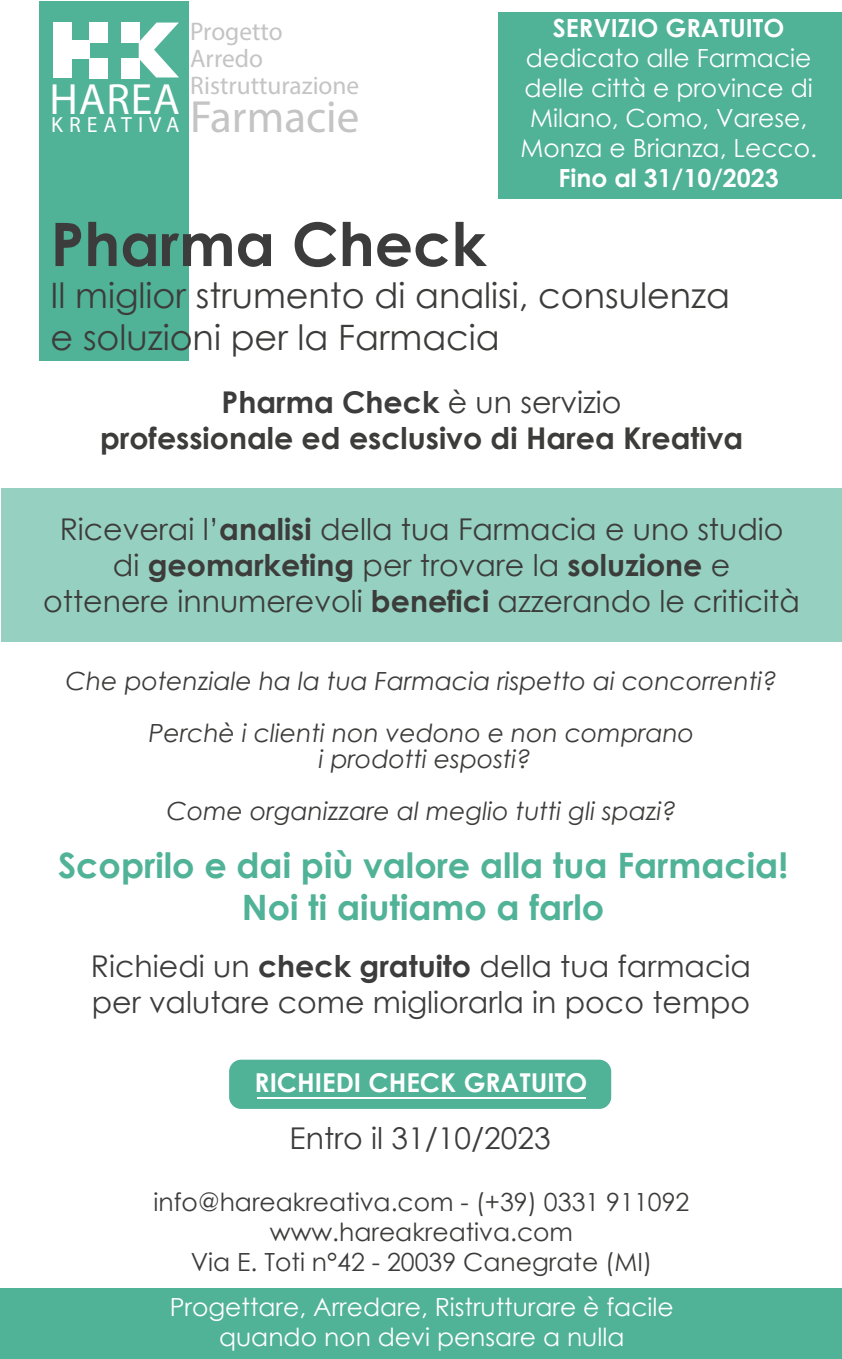
<style>
.page{position:relative;width:842px;height:1359px;background:#fff}
.page>*{position:absolute;margin:0;border:0;box-sizing:border-box;transform-origin:0 0}
.t1{font:700 60px "Century Gothic";color:#3c3c3c}
.t2{font:45.3px "Myriad Pro";color:#c4c4c4}
.t3{font:43.9px "Myriad Pro";letter-spacing:.02em;color:#fff}
.t4{font:35px/42px "Century Gothic";color:#3c3c3b}
.t5{font:700 35px/42px "Century Gothic";color:#50b296;text-align:center}
.t6{font:30px/36px "Century Gothic";color:#3c3c3b;text-align:center}
.t7{font:30px/36px "Century Gothic";color:#3c3c3c}
.t8{font:700 30px/36px "Century Gothic";color:#3c3c3b;text-align:center}
.t9{font:700 26px "Century Gothic";color:#fff}
.t10{font:25.5px/27.2px "Myriad Pro";color:#c4c4c4}
.t11{font:25px/30px "Century Gothic";color:#fff;text-align:center}
.t12{font:italic 25px/52px "Century Gothic";color:#3c3c3b;text-align:center}
.t13{font:25px/30px "Century Gothic";color:#3c3c3b;text-align:center}
.t14{font:700 25px "Century Gothic";color:#fff}
.t15{font:22px "Myriad Pro";letter-spacing:.275em;color:#fff}
.s1{color:#3c3c3c}
.s2{font-weight:400}
.s3{font-weight:700}
</style>
<div class="page">
<div style="left:1px;top:1288px;width:841px;height:71px;background:#50b296"></div>
<div style="left:39px;top:1px;width:149px;height:360px;background:#50b296"></div>
<div style="left:53px;top:23px;width:18px;height:55px;background:#fff"></div>
<div style="left:89px;top:23px;width:19px;height:20px;background:#fff"></div>
<div style="left:89px;top:58px;width:19px;height:20px;background:#fff"></div>
<div style="left:122px;top:23px;width:18px;height:20px;background:#fff"></div>
<div style="left:122px;top:58px;width:18px;height:20px;background:#fff"></div>
<div style="left:69px;top:40px;width:20px;height:19px;background:#fff"></div>
<svg style="left:139px;top:23px;width:40px;height:54px"></svg>
<div style="left:229px;top:1060px;width:382px;height:49px;background:#50b296;border-radius:12px"></div>
<div style="left:498px;top:12px;width:344px;height:186px;background:#50b296"></div>
<div style="left:1px;top:488px;width:841px;height:153px;background:#96d0c0"></div>
<hr style="left:257px;top:1097px;width:329px;height:2px;background:#fff">
<h3 class="t3" style="left:50px;top:72px;width:132px">HAREA</h3>
<p class="t15" style="left:51px;top:111px;width:130px">KREATIVA</p>
<p class="t10" style="left:190px;top:17px;width:171px">Progetto<br>Arredo<br>Ristrutturazione</p>
<h2 class="t2" style="left:190px;top:89px;width:171px">Farmacie</h2>
<p class="t14" style="left:553px;top:9px;width:233px">SERVIZIO GRATUITO</p>
<p class="t11" style="left:520px;top:43px;width:298px">dedicato alle Farmacie delle città e province di<br>Milano, Como, Varese,<br>Monza e Brianza, Lecco.</p>
<p class="t14" style="left:558px;top:159px;width:222px">Fino al 31/10/2023</p>
<h1 class="t1" style="left:51px;top:199px;width:437px">Pharma Check</h1>
<h3 class="t4" style="left:51px;top:274px;width:681px">Il miglior strumento di analisi, consulenza e soluzioni per la Farmacia</h3>
<p class="t8" style="left:100px;top:383px;width:645px"><span class="s1">Pharma Check</span> <span class="s2">è un servizio<br></span>professionale ed esclusivo di Harea Kreativa</p>
<p class="t6" style="left:43px;top:511px;width:758px">Riceverai l’<span class="s3">analisi</span> della tua Farmacia e uno studio di <span class="s3">geomarketing</span> per trovare la <span class="s3">soluzione</span> e<br>ottenere innumerevoli <span class="s3">benefici</span> azzerando le criticità</p>
<p class="t12" style="left:66px;top:654px;width:713px">Che potenziale ha la tua Farmacia rispetto ai concorrenti?<br>Perchè i clienti non vedono e non comprano</p>
<p class="t12" style="left:167px;top:732px;width:511px">i prodotti esposti?<br>Come organizzare al meglio tutti gli spazi?</p>
<h3 class="t5" style="left:58px;top:842px;width:732px">Scoprilo e dai più valore alla tua Farmacia!<br>Noi ti aiutiamo a farlo</h3>
<p class="t7" style="left:91px;top:947px;width:661px">Richiedi un <span class="s3">check gratuito</span> della tua farmacia per valutare come migliorarla in poco tempo</p>
<p class="t9" style="left:255px;top:1063px;width:334px">RICHIEDI CHECK GRATUITO</p>
<p class="t7" style="left:290px;top:1120px;width:263px">Entro il 31/10/2023</p>
<p class="t13" style="left:154px;top:1186px;width:537px">info@hareakreativa.com - (+39) 0331 911092 www.hareakreativa.com<br>Via E. Toti n°42 - 20039 Canegrate (MI)</p>
<p class="t11" style="left:170px;top:1292px;width:505px">Progettare, Arredare, Ristrutturare è facile quando non devi pensare a nulla</p>
</div>
